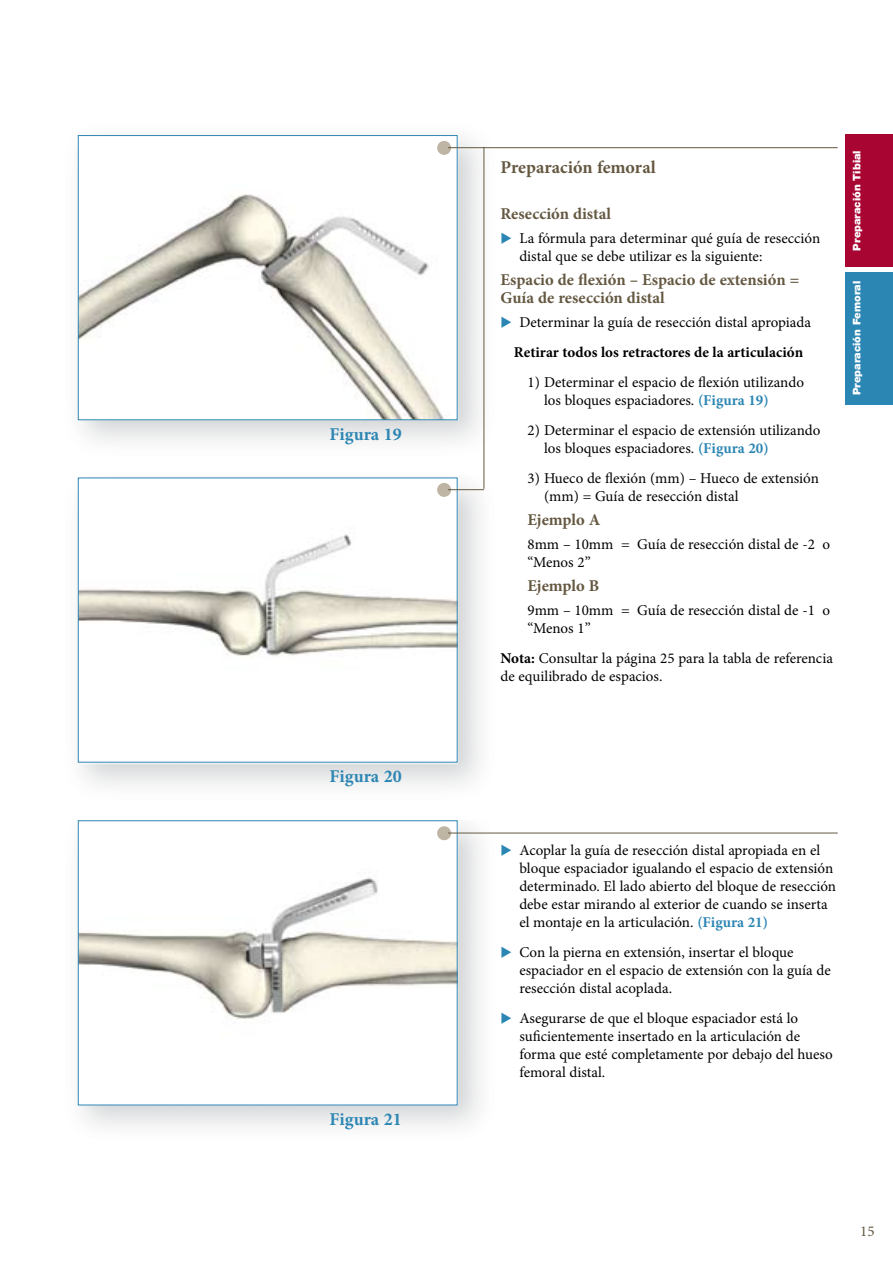
<style>
.page{position:relative;width:893px;height:1263px;background:#fff}
.page>*{position:absolute;margin:0;border:0;box-sizing:border-box;transform-origin:0 0}
.t1{font:700 18px "Minion Pro";color:#2c86b3}
.t2{font:700 18px "Minion Pro";color:#645841}
.t3{font:700 16.5px/18px "Minion Pro";color:#645841}
.t4{font:15px/18px "Minion Pro";color:#000}
.t5{font:15px "Minion Pro";color:#645841}
.t6{font:900 10.5px "Helvetica Neue";color:#fff}
.s1{color:#2c86b3}
.s2{font-weight:700}
.s3{font-weight:700;color:#2c86b3}
</style>
<div class="page">
<div style="left:845px;top:135px;width:48px;height:132px;background:#a90533"></div>
<div style="left:845px;top:272px;width:48px;height:132px;background:#2c86b3"></div>
<img style="left:77px;top:820px;width:431px;height:306px">
<img style="left:77px;top:475px;width:407px;height:310px">
<img style="left:77px;top:135px;width:431px;height:340px">
<img style="left:80px;top:137px;width:375px;height:281px">
<div style="left:78px;top:135px;width:379px;height:285px;border:1px solid #2c86b3"></div>
<img style="left:80px;top:480px;width:375px;height:280px">
<img style="left:80px;top:822px;width:375px;height:281px">
<div style="left:78px;top:820px;width:379px;height:285px;border:1px solid #2c86b3"></div>
<div style="left:437px;top:483px;width:14px;height:14px;background:#beb5a5;border-radius:50%"></div>
<hr style="left:448px;top:489px;width:36px;height:1px;background:#645841">
<div style="left:437px;top:826px;width:14px;height:14px;background:#beb5a5;border-radius:50%"></div>
<hr style="left:448px;top:833px;width:390px;height:1px;background:#645841">
<hr style="left:484px;top:147px;width:1px;height:342px;background:#645841">
<div style="left:437px;top:141px;width:14px;height:14px;background:#beb5a5;border-radius:50%"></div>
<hr style="left:448px;top:147px;width:390px;height:1px;background:#645841">
<p class="t1" style="left:330px;top:421px;width:74px">Figura 19</p>
<p class="t1" style="left:330px;top:764px;width:74px">Figura 20</p>
<p class="t1" style="left:330px;top:1107px;width:74px">Figura 21</p>
<p class="t2" style="left:500px;top:155px;width:157px">Preparación femoral</p>
<p class="t3" style="left:500px;top:204px;width:112px">Resección distal</p>
<p class="t4" style="left:519px;top:229px;width:302px;text-indent:-19px"><span class="s1">◆</span> La fórmula para determinar qué guía de resección distal que se debe utilizar es la siguiente:</p>
<p class="t3" style="left:500px;top:270px;width:300px">Espacio de flexión – Espacio de extensión =<br>Guía de resección distal</p>
<p class="t4" style="left:500px;top:307px;width:312px;line-height:30.2px;text-align:center"><span class="s1">◆</span> Determinar la guía de resección distal apropiada<br><span class="s2">Retirar todos los retractores de la articulación</span></p>
<p class="t4" style="left:544px;top:373px;width:261px;text-indent:-16px">1) Determinar el espacio de flexión utilizando los bloques espaciadores. <span class="s3">(Figura 19)</span></p>
<p class="t4" style="left:544px;top:421px;width:278px;text-indent:-16px">2) Determinar el espacio de extensión utilizando los bloques espaciadores. <span class="s3">(Figura 20)</span></p>
<p class="t4" style="left:544px;top:469px;width:276px;text-indent:-16px">3) Hueco de flexión (mm) – Hueco de extensión (mm) = Guía de resección distal</p>
<p class="t3" style="left:527px;top:511px;width:75px">Ejemplo A</p>
<p class="t4" style="left:527px;top:535px;width:304px">8mm – 10mm = Guía de resección distal de -2 o “Menos 2”</p>
<p class="t3" style="left:527px;top:577px;width:73px">Ejemplo B</p>
<p class="t4" style="left:527px;top:602px;width:304px">9mm – 10mm = Guía de resección distal de -1 o “Menos 1”</p>
<p class="t4" style="left:500px;top:650px;width:334px"><span class="s2">Nota:</span> Consultar la página 25 para la tabla de referencia de equilibrado de espacios.</p>
<p class="t6" style="left:850px;top:250px;width:102px;rotate:-90deg">Preparación Tibial</p>
<p class="t6" style="left:850px;top:395px;width:116px;rotate:-90deg">Preparación Femoral</p>
<p class="t4" style="left:519px;top:841px;width:318px;text-indent:-19px"><span class="s1">◆</span> Acoplar la guía de resección distal apropiada en el bloque espaciador igualando el espacio de extensión determinado. El lado abierto del bloque de resección debe estar mirando al exterior de cuando se inserta el montaje en la articulación. <span class="s3">(Figura 21)</span></p>
<p class="t4" style="left:519px;top:943px;width:313px;text-indent:-19px"><span class="s1">◆</span> Con la pierna en extensión, insertar el bloque espaciador en el espacio de extensión con la guía de resección distal acoplada.</p>
<p class="t4" style="left:519px;top:1009px;width:315px;text-indent:-19px"><span class="s1">◆</span> Asegurarse de que el bloque espaciador está lo suficientemente insertado en la articulación de forma que esté completamente por debajo del hueso femoral distal.</p>
<p class="t5" style="left:860px;top:1221px;width:16px">15</p>
</div>
